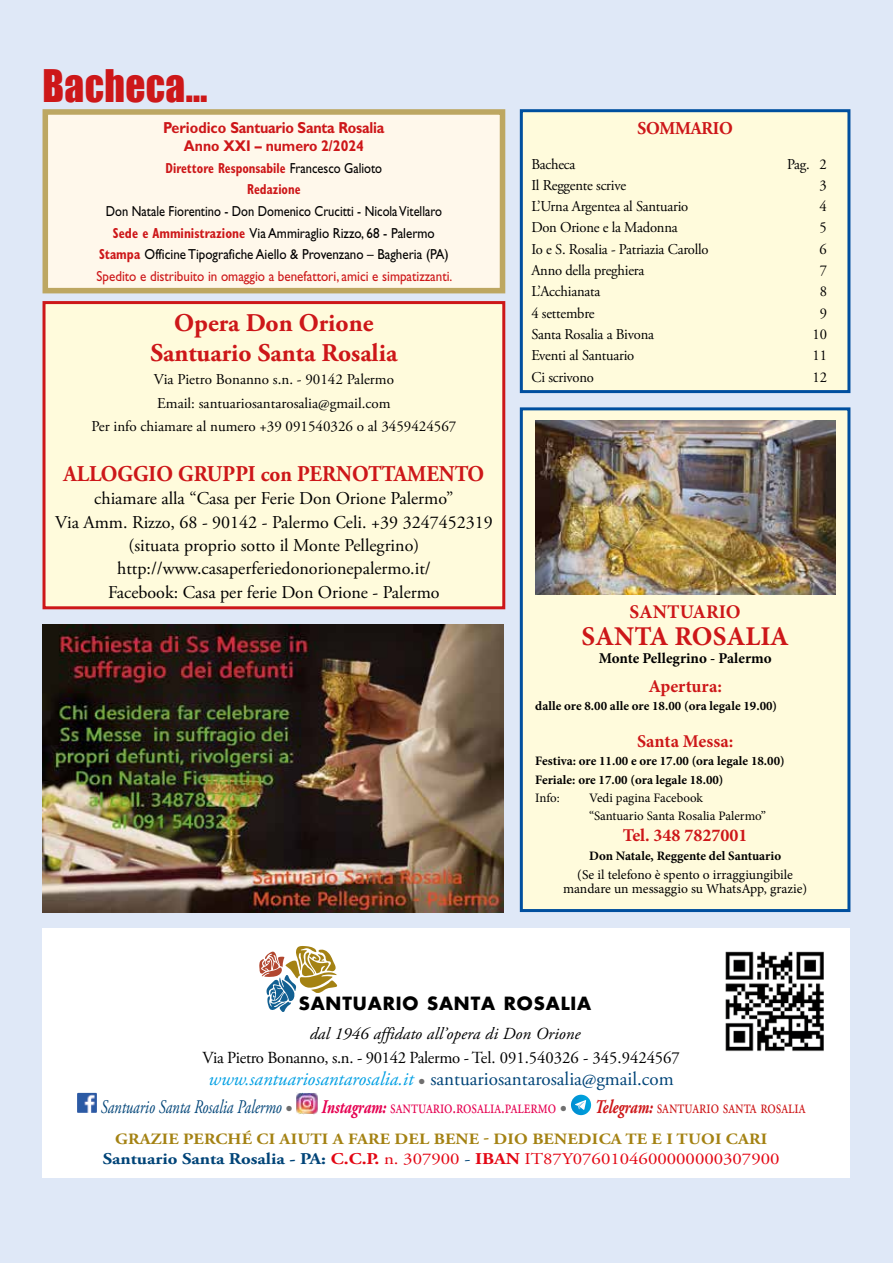
<style>
.page{position:relative;width:893px;height:1263px;background:#dfe8f7}
.page>*{position:absolute;margin:0;border:0;box-sizing:border-box;transform-origin:0 0}
.t1{font:41.25px "Impact";letter-spacing:.01em;color:#cd1719;scale:.95 1}
.t2{font:700 27.15px "Minion Pro";color:#cd1719}
.t3{font:700 25.5px/30px "Adobe Garamond Pro";color:#cd1719;text-align:center}
.t4{font:700 22.5px "Adobe Garamond Pro";color:#cd1719;scale:.94 1}
.t5{font:19.35px/27.6px "Adobe Garamond Pro";color:#004478}
.t6{font:19.35px "Adobe Garamond Pro";color:#e50051;scale:.77 1}
.t7{font:19.35px "Adobe Garamond Pro";color:#cd1719;scale:.77 1}
.t8{font:700 19.35px "Minion Pro";color:#cd1719}
.t9{font:18px/23.4px "Adobe Garamond Pro";color:#000;text-align:center}
.t10{font:700 18px "Minion Pro";color:#cd1719}
.t11{font:700 18px "Adobe Garamond Pro";letter-spacing:-.015em;color:#cd1719}
.t12{font:700 17.7px "Futura Std";letter-spacing:.05em;color:#000}
.t13{font:16.95px "Adobe Garamond Pro";color:#000}
.t14{font:italic 16.95px "Adobe Garamond Pro";color:#000}
.t15{font:16.5px "Adobe Garamond Pro";color:#e30613;scale:1.14 1}
.t16{font:700 15.9px "Gill Sans Std";letter-spacing:-.015em;color:#cd1719;scale:.9 1}
.t17{font:700 15.75px "Adobe Garamond Pro";letter-spacing:.015em;color:#a48213;scale:1.1 1}
.t18{font:700 15.6px "Gill Sans Std";color:#cd1719;scale:.9 1}
.t19{font:15px/23.4px "Adobe Garamond Pro";letter-spacing:-.015em;color:#000;text-align:center}
.t20{font:700 15px "Minion Pro";color:#000}
.t21{font:14.55px/21.6px "Gill Sans Std";color:#000;text-align:center;scale:.86 1}
.t22{font:700 condensed 14.55px/21.6px "Gill Sans Std";color:#cd1719;text-align:center;scale:.86 1}
.t23{font:13.65px/14.7px "Minion Pro";color:#000;text-align:center}
.t24{font:700 12.9px/18.3px "Minion Pro";color:#000}
.t25{font:12.9px/18.3px "Minion Pro";color:#000}
.s1{font-weight:400;font-stretch:normal;color:#000}
.s2{font-weight:700;font-stretch:condensed;color:#cd1719}
.s3{color:#cd1719}
.s4{font-style:italic;color:#009fe3}
.s5{color:#706f6f}
.s6{font-style:italic}
.s7{font-weight:700;font-style:italic}
.s8{font-weight:700;color:#004478}
.s9{font-weight:700}
.s10{color:#004478}
</style>
<div class="page">
<div style="left:45px;top:112px;width:457px;height:179px;background:#fff8eb"></div>
<div style="left:43px;top:109px;width:462px;height:184px;border:6px solid #bda762"></div>
<div style="left:43px;top:929px;width:807px;height:249px;background:#fff"></div>
<img style="left:43px;top:624px;width:461px;height:288px">
<svg style="left:247px;top:928px;width:101px;height:84px"></svg>
<img style="left:725px;top:951px;width:99px;height:101px">
<img style="left:77px;top:1093px;width:20px;height:20px">
<img style="left:297px;top:1093px;width:21px;height:21px">
<svg style="left:571px;top:1095px;width:20px;height:20px"></svg>
<svg style="left:575px;top:1100px;width:11px;height:10px"></svg>
<div style="left:520px;top:407px;width:330px;height:505px;background:#fffbdc;border:3px solid #004f9f"></div>
<div style="left:521px;top:111px;width:328px;height:281px;background:#fffbdc"></div>
<div style="left:520px;top:109px;width:330px;height:284px;border:3px solid #004f9f"></div>
<div style="left:44px;top:303px;width:460px;height:305px;background:#fffbdc"></div>
<div style="left:43px;top:301px;width:462px;height:308px;border:3px solid #cd1719"></div>
<img style="left:535px;top:421px;width:300px;height:173px">
<h1 class="t1" style="left:43px;top:53px;width:175px">Bacheca…</h1>
<p class="t16" style="left:163px;top:118px;width:247px">Periodico Santuario Santa Rosalia</p>
<p class="t18" style="left:184px;top:136px;width:201px">Anno XXI – numero 2/2024</p>
<p class="t22" style="left:166px;top:157px;width:253px">Direttore Responsabile <span class="s1">Francesco Galioto<br></span>Redazione</p>
<p class="t21" style="left:97px;top:200px;width:415px">Don Natale Fiorentino - Don Domenico Crucitti - Nicola Vitellaro <span class="s2">Sede e Amministrazione</span> Via Ammiraglio Rizzo, 68 - Palermo <span class="s2">Stampa</span> Officine Tipografiche Aiello &amp; Provenzano – Bagheria (PA)<br><span class="s3">Spedito e distribuito in omaggio a benefattori, amici e simpatizzanti.</span></p>
<h3 class="t3" style="left:150px;top:308px;width:248px">Opera Don Orione<br>Santuario Santa Rosalia</h3>
<p class="t19" style="left:91px;top:369px;width:367px">Via Pietro Bonanno s.n. - 90142 Palermo<br>Email: santuariosantarosalia@gmail.com<br>Per info chiamare al numero +39 091540326 o al 3459424567</p>
<h3 class="t4" style="left:64px;top:461px;width:449px">ALLOGGIO GRUPPI con PERNOTTAMENTO</h3>
<p class="t9" style="left:55px;top:487px;width:439px">chiamare alla “Casa per Ferie Don Orione Palermo”<br>Via Amm. Rizzo, 68 - 90142 - Palermo Celi. +39 3247452319 (situata proprio sotto il Monte Pellegrino) http://www.casaperferiedonorionepalermo.it/<br>Facebook: Casa per ferie Don Orione - Palermo</p>
<p class="t11" style="left:637px;top:118px;width:97px">SOMMARIO</p>
<p class="t19" style="left:531px;top:153px;width:46px">Bacheca</p>
<p class="t19" style="left:787px;top:153px;width:41px">Pag. 2</p>
<p class="t19" style="left:531px;top:174px;width:96px">Il Reggente scrive</p>
<p class="t19" style="left:820px;top:174px;width:9px">3</p>
<p class="t19" style="left:531px;top:195px;width:158px">L’Urna Argentea al Santuario</p>
<p class="t19" style="left:820px;top:195px;width:9px">4</p>
<p class="t19" style="left:531px;top:217px;width:148px">Don Orione e la Madonna</p>
<p class="t19" style="left:820px;top:217px;width:9px">5</p>
<p class="t19" style="left:531px;top:238px;width:179px">Io e S. Rosalia - Patriazia Carollo</p>
<p class="t19" style="left:820px;top:238px;width:9px">6</p>
<p class="t19" style="left:531px;top:259px;width:115px">Anno della preghiera</p>
<p class="t19" style="left:820px;top:259px;width:9px">7</p>
<p class="t19" style="left:531px;top:280px;width:70px">L’Acchianata</p>
<p class="t19" style="left:820px;top:280px;width:9px">8</p>
<p class="t19" style="left:531px;top:302px;width:65px">4 settembre</p>
<p class="t19" style="left:820px;top:302px;width:9px">9</p>
<p class="t19" style="left:531px;top:323px;width:124px">Santa Rosalia a Bivona</p>
<p class="t19" style="left:813px;top:323px;width:16px">10</p>
<p class="t19" style="left:531px;top:344px;width:104px">Eventi al Santuario</p>
<p class="t19" style="left:813px;top:344px;width:16px">11</p>
<p class="t19" style="left:531px;top:366px;width:64px">Ci scrivono</p>
<p class="t19" style="left:813px;top:366px;width:16px">12</p>
<p class="t8" style="left:629px;top:598px;width:113px">SANTUARIO</p>
<h2 class="t2" style="left:581px;top:617px;width:209px">SANTA ROSALIA</h2>
<p class="t20" style="left:599px;top:648px;width:174px">Monte Pellegrino - Palermo</p>
<p class="t10" style="left:648px;top:673px;width:75px">Apertura:</p>
<p class="t24" style="left:535px;top:696px;width:243px">dalle ore 8.00 alle ore 18.00 (ora legale 19.00)</p>
<p class="t10" style="left:637px;top:729px;width:98px">Santa Messa:</p>
<p class="t24" style="left:535px;top:752px;width:251px">Festiva: ore 11.00 e ore 17.00 (ora legale 18.00)<br>Feriale: ore 17.00 (ora legale 18.00)</p>
<p class="t25" style="left:535px;top:789px;width:26px">Info:</p>
<p class="t25" style="left:589px;top:789px;width:178px">Vedi pagina Facebook<br>“Santuario Santa Rosalia Palermo”</p>
<p class="t10" style="left:623px;top:823px;width:126px">Tel. 348 7827001</p>
<p class="t24" style="left:589px;top:846px;width:193px">Don Natale, Reggente del Santuario</p>
<p class="t23" style="left:563px;top:867px;width:246px">(Se il telefono è spento o irraggiungibile mandare un messaggio su WhatsApp, grazie)</p>
<p class="t12" style="left:299px;top:991px;width:294px">SANTUARIO SANTA ROSALIA</p>
<p class="t14" style="left:310px;top:1023px;width:272px">dal 1946 affidato all’opera di Don Orione</p>
<p class="t13" style="left:202px;top:1047px;width:479px">Via Pietro Bonanno, s.n. - 90142 Palermo - Tel. 091.540326 - 345.9424567</p>
<p class="t5" style="left:101px;top:1066px;width:574px;text-indent:108px"><span class="s4">www.santuariosantarosalia.it</span> <span class="s5">•</span> santuariosantarosalia@gmail.com<br><span class="s6">Santuario Santa Rosalia Palermo</span> <span class="s5">•</span></p>
<p class="t6" style="left:321px;top:1095px;width:321px"><span class="s7">Instagram:</span> santuario.rosalia.palermo <span class="s5">•</span></p>
<p class="t7" style="left:595px;top:1095px;width:275px"><span class="s7">Telegram:</span> santuario santa rosalia</p>
<p class="t17" style="left:115px;top:1130px;width:594px">GRAZIE PERCHÉ CI AIUTI A FARE DEL BENE - DIO BENEDICA TE E I TUOI CARI</p>
<p class="t15" style="left:103px;top:1148px;width:595px"><span class="s8">Santuario Santa Rosalia - PA:</span> <span class="s9">C.C.P.</span> n. 307900 <span class="s10">-</span> <span class="s9">IBAN</span> IT87Y0760104600000000307900</p>
</div>
